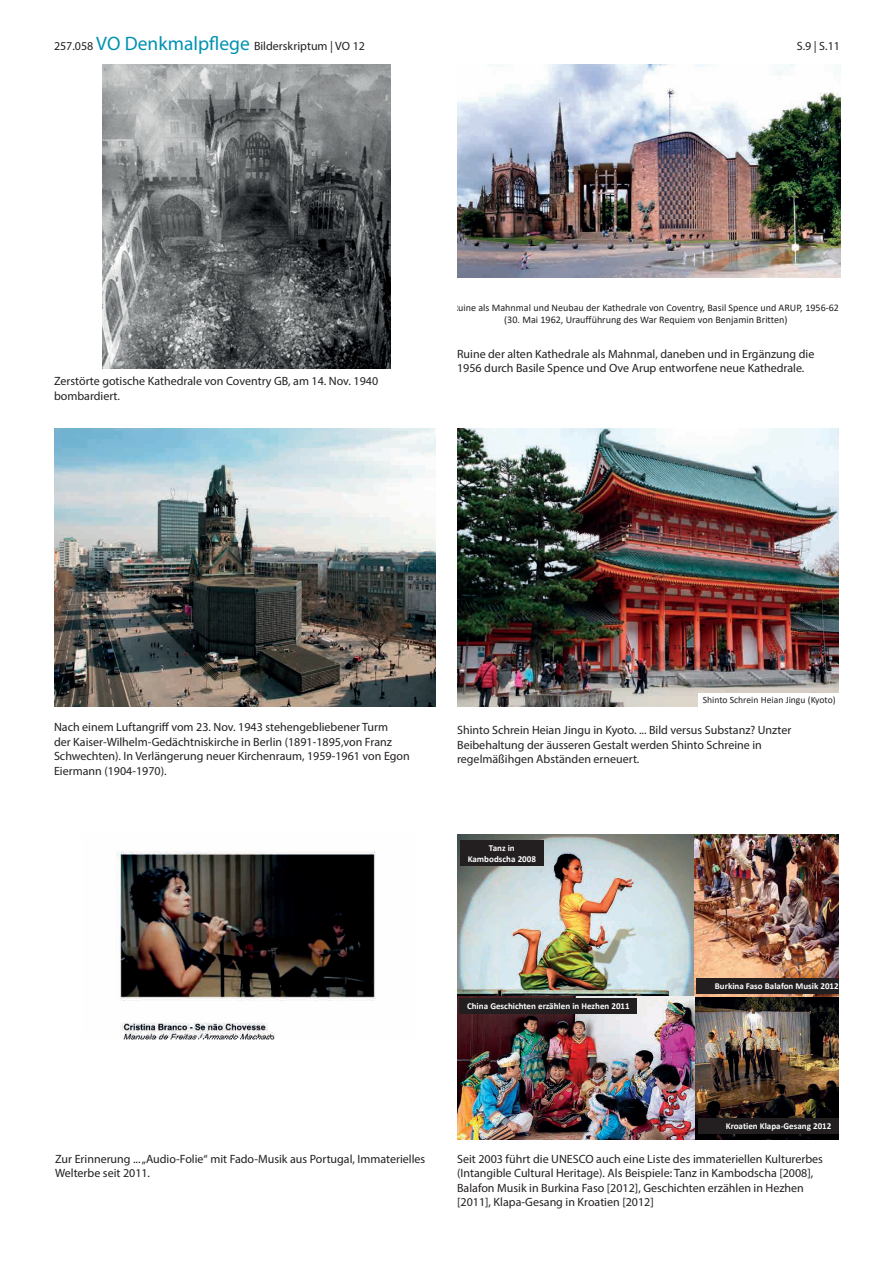
<style>
.page{position:relative;width:893px;height:1263px;background:#fff}
.page>*{position:absolute;margin:0;border:0;box-sizing:border-box;transform-origin:0 0}
.t1{font:12px/14.4px "Myriad Pro";color:#231f20}
.t2{font:700 11.7px "Calibri";color:#231f20}
.t3{font:10.05px/12.1px "Calibri";color:#231f20;text-align:center}
.t4{font:9.6px "Calibri";color:#231f20}
.t5{font:700 9px/10.8px "Calibri";color:#fff;text-align:center}
.s1{font-size:19.5px;color:#0092b2}
</style>
<div class="page">
<img style="left:116px;top:851px;width:260px;height:189px">
<img style="left:457px;top:835px;width:237px;height:161px">
<img style="left:694px;top:835px;width:145px;height:304px">
<img style="left:457px;top:996px;width:237px;height:143px">
<div style="left:460px;top:998px;width:177px;height:15px;background:#231f20"></div>
<div style="left:460px;top:840px;width:83px;height:26px;background:#231f20"></div>
<div style="left:697px;top:978px;width:142px;height:15px;background:#231f20"></div>
<div style="left:699px;top:1119px;width:140px;height:15px;background:#231f20"></div>
<img style="left:457px;top:428px;width:382px;height:278px">
<div style="left:699px;top:692px;width:140px;height:14px;background:#fff"></div>
<img style="left:102px;top:64px;width:289px;height:304px">
<img style="left:457px;top:64px;width:383px;height:214px">
<img style="left:54px;top:428px;width:382px;height:278px">
<p class="t1" style="left:54px;top:39px;width:312px">257.058 <span class="s1">VO Denkmalpflege</span> Bilderskriptum | VO 12</p>
<p class="t1" style="left:797px;top:39px;width:45px">S.9 | S.11</p>
<p class="t1" style="left:54px;top:374px;width:326px">Zerstörte gotische Kathedrale von Coventry GB, am 14. Nov. 1940 bombardiert.</p>
<p class="t2" style="left:123px;top:378px;width:246px">Kathedrale Coventry GB, zerstört am 14. Nov. 1940</p>
<p class="t3" style="left:453px;top:301px;width:388px">Ruine als Mahnmal und Neubau der Kathedrale von Coventry, Basil Spence und ARUP, 1956-62 (30. Mai 1962, Uraufführung des War Requiem von Benjamin Britten)</p>
<p class="t1" style="left:457px;top:347px;width:359px">Ruine der alten Kathedrale als Mahnmal, daneben und in Ergänzung die<br>1956 durch Basile Spence und Ove Arup entworfene neue Kathedrale.</p>
<p class="t1" style="left:54px;top:720px;width:357px">Nach einem Luftangriff vom 23. Nov. 1943 stehengebliebener Turm<br>der Kaiser-Wilhelm-Gedächtniskirche in Berlin (1891-1895,von Franz Schwechten). In Verlängerung neuer Kirchenraum, 1959-1961 von Egon Eiermann (1904-1970).</p>
<p class="t4" style="left:703px;top:694px;width:134px">Shinto Schrein Heian Jingu (Kyoto)</p>
<p class="t1" style="left:457px;top:723px;width:336px">Shinto Schrein Heian Jingu in Kyoto. ... Bild versus Substanz? Unzter<br>Beibehaltung der äusseren Gestalt werden Shinto Schreine in regelmäßihgen Abständen erneuert.</p>
<p class="t5" style="left:468px;top:842px;width:70px">Tanz in<br>Kambodscha 2008</p>
<p class="t5" style="left:467px;top:1000px;width:164px">China Geschichten erzählen in Hezhen 2011</p>
<p class="t5" style="left:715px;top:980px;width:125px">Burkina Faso Balafon Musik 2012</p>
<p class="t1" style="left:55px;top:1151px;width:372px">Zur Erinnerung ... „Audio-Folie“ mit Fado-Musik aus Portugal, Immaterielles<br>Welterbe seit 2011.</p>
<p class="t5" style="left:726px;top:1121px;width:107px">Kroatien Klapa-Gesang 2012</p>
<p class="t1" style="left:457px;top:1151px;width:367px">Seit 2003 führt die UNESCO auch eine Liste des immateriellen Kulturerbes (Intangible Cultural Heritage). Als Beispiele: Tanz in Kambodscha [2008], Balafon Musik in Burkina Faso [2012], Geschichten erzählen in Hezhen [2011], Klapa-Gesang in Kroatien [2012]</p>
</div>
